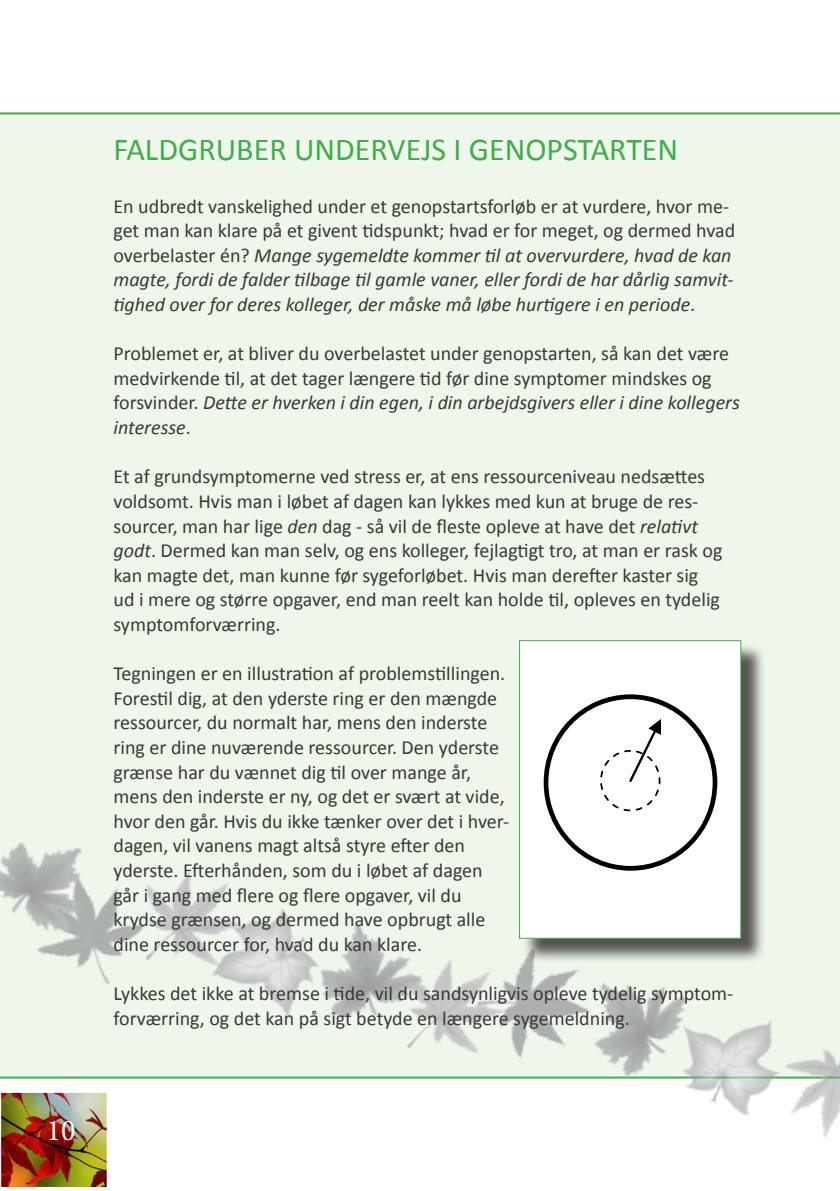
<style>
.page{position:relative;width:840px;height:1191px;background:#fff}
.page>*{position:absolute;margin:0;border:0;box-sizing:border-box;transform-origin:0 0}
.overskrift_1{font:32px "Calibri";color:#40ae49}
.t1{font:30px "Minion Pro";color:#fff}
.brødtekst{font:20px/24.6px "Calibri";color:#383839}
.brødtekst-2{font:italic 20px/24.6px "Calibri";color:#383839}
.s1{font-style:normal}
.s2{font-style:italic}
</style>
<div class="page">
<div style="left:0;top:112px;width:839px;height:709px;background:#eff6ec"></div>
<img style="left:0;top:821px;width:839px;height:366px">
<div style="left:522px;top:643px;width:243px;height:320px;background:#231f20;opacity:.75"></div>
<div style="left:519px;top:640px;width:221px;height:298px;background:#fff;border:1px solid #40ae49"></div>
<div style="left:543px;top:694px;width:174px;height:176px;border:5px solid #000;border-radius:50%"></div>
<div style="left:599px;top:750px;width:61px;height:61px;border:2px dashed #000;border-radius:50%"></div>
<svg style="left:627px;top:719px;width:33px;height:65px"></svg>
<h2 class="t1" style="left:47px;top:1109px;width:30px">10</h2>
<p class="overskrift_1" style="left:113px;top:129px;width:566px">FALDGRUBER UNDERVEJS I GENOPSTARTEN</p>
<p class="brødtekst-2" style="left:113px;top:193px;width:623px"><span class="s1">En udbredt vanskelighed under et genopstartsforløb er at vurdere, hvor me&shy;get man kan klare på et givent tidspunkt; hvad er for meget, og dermed hvad overbelaster én?</span> Mange sygemeldte kommer til at overvurdere, hvad de kan magte, fordi de falder tilbage til gamle vaner, eller fordi de har dårlig samvit&shy;tighed over for deres kolleger, der måske må løbe hurtigere i en periode<span class="s1">.</span></p>
<p class="brødtekst" style="left:113px;top:340px;width:627px">Problemet er, at bliver du overbelastet under genopstarten, så kan det være medvirkende til, at det tager længere tid før dine symptomer mindskes og forsvinder. <span class="s2">Dette er hverken i din egen, i din arbejdsgivers eller i dine kollegers interesse</span>.</p>
<p class="brødtekst" style="left:113px;top:463px;width:610px">Et af grundsymptomerne ved stress er, at ens ressourceniveau nedsættes voldsomt. Hvis man i løbet af dagen kan lykkes med kun at bruge de res&shy;sourcer, man har lige <span class="s2">den</span> dag - så vil de fleste opleve at have det <span class="s2">relativt godt</span>. Dermed kan man selv, og ens kolleger, fejlagtigt tro, at man er rask og kan magte det, man kunne før sygeforløbet. Hvis man derefter kaster sig ud i mere og større opgaver, end man reelt kan holde til, opleves en tydelig symptomforværring.</p>
<p class="brødtekst" style="left:113px;top:660px;width:393px">Tegningen er en illustration af problemstillingen.</p>
<p class="brødtekst" style="left:113px;top:685px;width:385px">Forestil dig, at den yderste ring er den mængde</p>
<p class="brødtekst" style="left:113px;top:709px;width:375px">ressourcer, du normalt har, mens den inderste</p>
<p class="brødtekst" style="left:113px;top:734px;width:387px">ring er dine nuværende ressourcer. Den yderste</p>
<p class="brødtekst" style="left:113px;top:758px;width:359px">grænse har du vænnet dig til over mange år,</p>
<p class="brødtekst" style="left:113px;top:783px;width:392px">mens den inderste er ny, og det er svært at vide,</p>
<p class="brødtekst" style="left:113px;top:808px;width:397px">hvor den går. Hvis du ikke tænker over det i hver-</p>
<p class="brødtekst" style="left:113px;top:832px;width:353px">dagen, vil vanens magt altså styre efter den</p>
<p class="brødtekst" style="left:113px;top:857px;width:370px">yderste. Efterhånden, som du i løbet af dagen</p>
<p class="brødtekst" style="left:113px;top:881px;width:349px">går i gang med flere og flere opgaver, vil du</p>
<p class="brødtekst" style="left:113px;top:906px;width:373px">krydse grænsen, og dermed have opbrugt alle</p>
<p class="brødtekst" style="left:113px;top:931px;width:310px">dine ressourcer for, hvad du kan klare.</p>
<p class="brødtekst" style="left:113px;top:980px;width:621px">Lykkes det ikke at bremse i tide, vil du sandsynligvis opleve tydelig symptom&shy;forværring, og det kan på sigt betyde en længere sygemeldning.</p>
</div>
